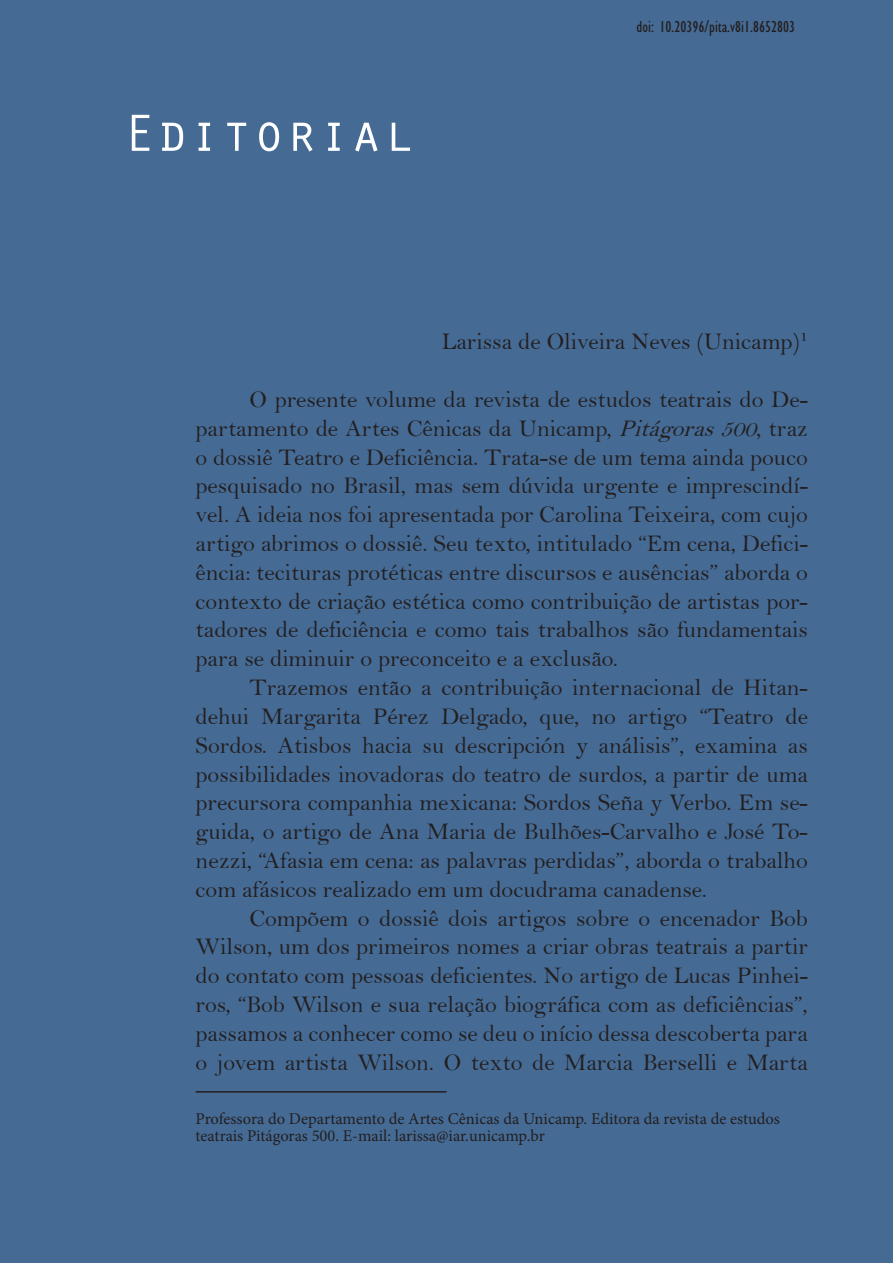
<style>
.page{position:relative;width:893px;height:1263px;background:#456a94}
.page>*{position:absolute;margin:0;border:0;box-sizing:border-box;transform-origin:0 0}
.t1{font:54px "Orator Std";color:#fff}
.t2{font:24px/28.8px "Bell";color:#231f20;text-align:justify}
.t3{font:16.5px/16.5px "Minion Pro";color:#231f20}
.t4{font:condensed 16.5px "M Gill Sans";color:#231f20}
.s1{font-style:italic}
</style>
<div class="page">
<hr style="left:196px;top:1091px;width:250px;height:1px;background:#231f20">
<h1 class="t1" style="left:123px;top:94px;width:293px">Editorial</h1>
<p class="t4" style="left:637px;top:18px;width:160px">doi: 10.20396/pita.v8i1.8652803</p>
<p class="t4" style="left:744px;top:18px;width:8px">2</p>
<p class="t4" style="left:771px;top:18px;width:26px">3 68</p>
<p class="t2" style="left:442px;top:327px;width:368px">Larissa de Oliveira Neves (Unicamp)¹</p>
<p class="t2" style="left:196px;top:385px;width:614px;text-indent:54px">O presente volume da revista de estudos teatrais do De&shy;partamento de Artes Cênicas da Unicamp, <span class="s1">Pitágoras500</span>, traz o dossiê Teatro e Deficiência. Trata-se de um tema ainda pouco pesquisado no Brasil, mas sem dúvida urgente e imprescindí&shy;vel. A ideia nos foi apresentada por Carolina Teixeira, com cujo artigo abrimos o dossiê. Seu texto, intitulado “Em cena, Defici&shy;ência: tecituras protéticas entre discursos e ausências” aborda o contexto de criação estética como contribuição de artistas por&shy;tadores de deficiência e como tais trabalhos são fundamentais para se diminuir o preconceito e a exclusão.</p>
<p class="t2" style="left:196px;top:673px;width:614px;text-indent:54px">Trazemos então a contribuição internacional de Hitan&shy;dehui Margarita Pérez Delgado, que, no artigo “Teatro de Sordos. Atisbos hacia su descripción y análisis”, examina as possibilidades inovadoras do teatro de surdos, a partir de uma precursora companhia mexicana: Sordos Seña y Verbo. Em se&shy;guida, o artigo de Ana Maria de Bulhões-Carvalho e José To&shy;nezzi, “Afasia em cena: as palavras perdidas”, aborda o trabalho com afásicos realizado em um docudrama canadense.</p>
<p class="t2" style="left:196px;top:903px;width:614px;text-indent:54px">Compõem o dossiê dois artigos sobre o encenador Bob Wilson, um dos primeiros nomes a criar obras teatrais a partir do contato com pessoas deficientes. No artigo de Lucas Pinhei&shy;ros, “Bob Wilson e sua relação biográfica com as deficiências”, passamos a conhecer como se deu o início dessa descoberta para o jovem artista Wilson. O texto de Marcia Berselli e Marta</p>
<p class="t3" style="left:196px;top:1110px;width:586px">Professora do Departamento de Artes Cênicas da Unicamp. Editora da revista de estudos teatrais Pitágoras 500. E-mail: larissa@iar.unicamp.br</p>
</div>
